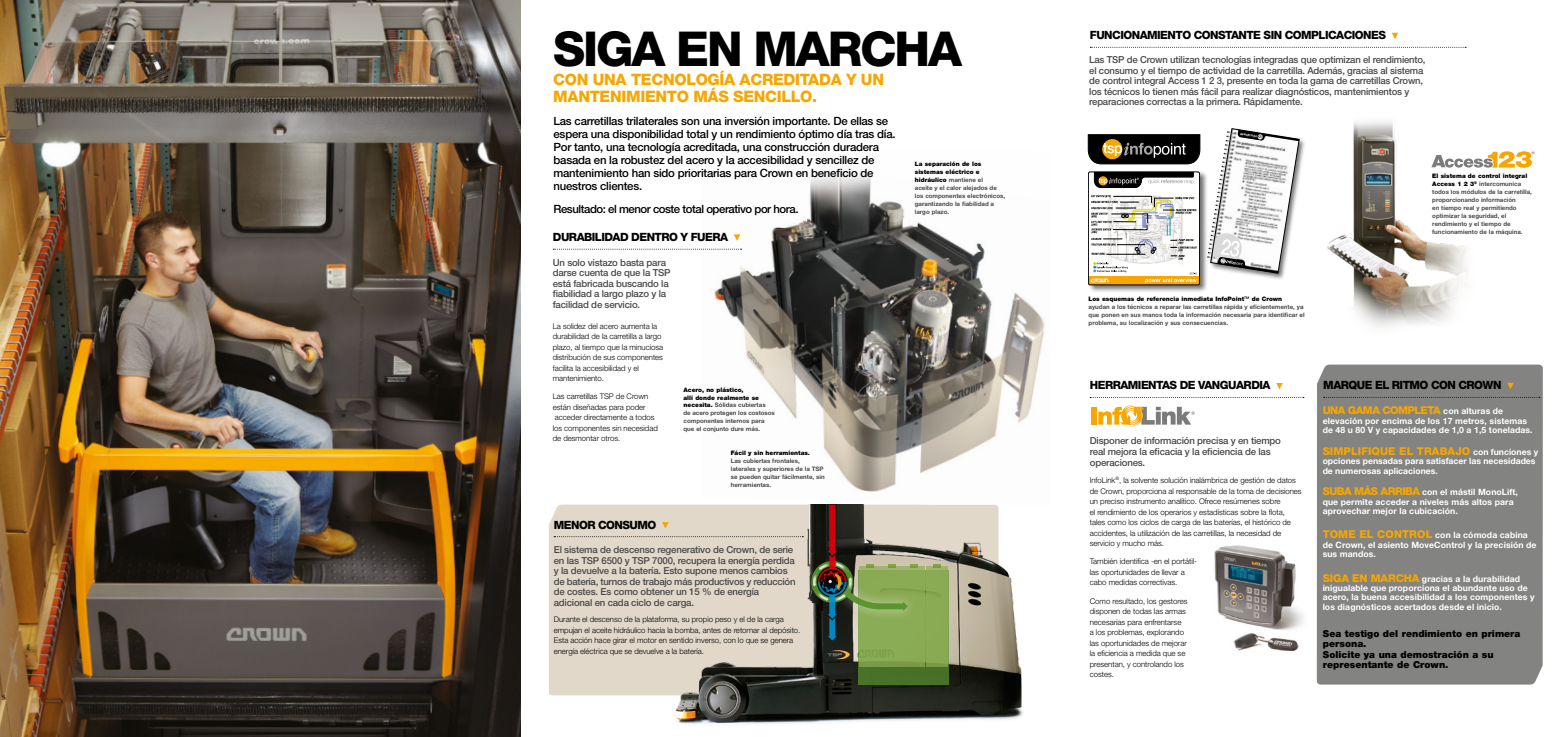
<style>
.page{position:relative;width:1563px;height:737px;background:#fff}
.page>*{position:absolute;margin:0;border:0;box-sizing:border-box;transform-origin:0 0}
.t1{font:800 48.12px "Helvetica Neue";letter-spacing:-.045em;color:#000}
.t2{font:800 15.75px/17.5px "Helvetica Neue";letter-spacing:-.02em;color:#f7a600}
.t3{font:500 11.38px/13.1px "Helvetica Neue";letter-spacing:-.02em;color:#000}
.t4{font:800 11.38px "Helvetica Neue";letter-spacing:-.045em;color:#000}
.t5{font:500 11.38px "Helvetica Neue";letter-spacing:-.04em;color:#000}
.t6{font:800 10.85px "Helvetica Neue LT Std";letter-spacing:.01em;color:#f7a600}
.t7{font:800 10.85px "Helvetica Neue";letter-spacing:-.045em;color:#f7a600}
.t8{font:500 9.62px/10.5px "Helvetica Neue";letter-spacing:-.02em;color:#494948}
.t9{font:900 9.62px/10.3px "Helvetica Neue";color:#000}
.t10{font:700 8.66px/9.4px "Helvetica Neue LT Std";letter-spacing:.01em;color:#fff}
.t11{font:300 7.88px/10.5px "Helvetica Neue";letter-spacing:-.005em;color:#000}
.t12{font:700 6.12px/7.9px "Helvetica Neue";color:#494948}
.t13{font:900 6.12px "Helvetica Neue";color:#000}
.t14{font:700 3.5px "Helvetica Neue";color:#fff}
.t15{font:3.15px "Helvetica Neue";color:#fff}
.s1{font-weight:900;color:#000}
.s2{font-weight:500}
.s3{font-family:"Helvetica Neue LT Std";font-weight:700;font-size:8.66px;color:#fff}
.s4{font-weight:700;font-size:8.66px;color:#fff}
.s5{font-family:"Helvetica Neue";font-weight:800;font-size:10.85px;color:#f7a600}
.s6{font-weight:800;font-size:10.85px;color:#f7a600}
</style>
<div class="page">
<img style="left:0;top:0;width:521px;height:737px">
<img style="left:478px;top:504px;width:545px;height:233px">
<img style="left:703px;top:171px;width:342px;height:321px">
<svg style="left:734px;top:234px;width:6px;height:7px"></svg>
<svg style="left:553px;top:249px;width:188px;height:1px"></svg>
<svg style="left:662px;top:522px;width:6px;height:6px"></svg>
<svg style="left:554px;top:536px;width:249px;height:1px"></svg>
<svg style="left:811px;top:561px;width:42px;height:41px"></svg>
<svg style="left:858px;top:570px;width:90px;height:114px;background:#527a2f"></svg>
<div style="left:926px;top:566px;width:21px;height:100px;background:#8fad53"></div>
<svg style="left:933px;top:564px;width:7px;height:3px"></svg>
<div style="left:903px;top:566px;width:22px;height:100px;background:#8fad53"></div>
<div style="left:881px;top:566px;width:21px;height:100px;background:#8fad53"></div>
<div style="left:859px;top:566px;width:21px;height:100px;background:#8fad53"></div>
<img style="left:812px;top:570px;width:3px;height:16px">
<svg style="left:815px;top:504px;width:103px;height:136px"></svg>
<svg style="left:1276px;top:383px;width:6px;height:6px"></svg>
<svg style="left:1090px;top:397px;width:214px;height:30px"></svg>
<svg style="left:1391px;top:33px;width:7px;height:6px"></svg>
<svg style="left:1090px;top:47px;width:376px;height:1px"></svg>
<img style="left:1327px;top:121px;width:140px;height:206px">
<div style="left:1205px;top:127px;width:101px;height:153px;background:#000;opacity:.55"></div>
<svg style="left:1207px;top:128px;width:92px;height:145px"></svg>
<svg style="left:1431px;top:151px;width:103px;height:17px"></svg>
<svg style="left:1088px;top:134px;width:112px;height:30px;background:#2f291e"></svg>
<div style="left:1087px;top:170px;width:121px;height:122px;background:#000;opacity:.55"></div>
<div style="left:1088px;top:172px;width:111px;height:113px;background:#fff;border-radius:2px"></div>
<svg style="left:1088px;top:195px;width:110px;height:90px"></svg>
<div style="left:1088px;top:172px;width:112px;height:113px;border:1px solid #000;border-radius:2px"></div>
<svg style="left:1094px;top:172px;width:99px;height:15px"></svg>
<div style="left:1316px;top:364px;width:226px;height:320px;background:#838382"></div>
<svg style="left:1507px;top:383px;width:6px;height:6px"></svg>
<svg style="left:1323px;top:397px;width:217px;height:1px"></svg>
<img style="left:1214px;top:545px;width:90px;height:106px">
<h1 class="t1" style="left:553px;top:20px;width:410px">SIGA EN MARCHA</h1>
<h2 class="t2" style="left:553px;top:70px;width:332px">CON UNA TECNOLOGÍA ACREDITADA Y UN<br>MANTENIMIENTO MÁS SENCILLO.</h2>
<p class="t3" style="left:553px;top:114px;width:344px">Las carretillas trilaterales son una inversión importante. De ellas se espera una disponibilidad total y un rendimiento óptimo día tras día.<br>Por tanto, una tecnología acreditada, una construcción duradera basada en la robustez del acero y la accesibilidad y sencillez de mantenimiento han sido prioritarias para Crown en beneficio de nuestros clientes.</p>
<h3 class="t5" style="left:553px;top:202px;width:246px">Resultado: el menor coste total operativo por hora.</h3>
<h3 class="t4" style="left:553px;top:230px;width:177px">DURABILIDAD DENTRO Y FUERA</h3>
<p class="t8" style="left:553px;top:257px;width:119px">Un solo vistazo basta para darse cuenta de que la TSP está fabricada buscando la fiabilidad a largo plazo y la facilidad de servicio.</p>
<p class="t11" style="left:553px;top:320px;width:112px">La solidez del acero aumenta la durabilidad de la carretilla a largo plazo, al tiempo que la minuciosa distribución de sus componentes facilita la accesibilidad y el mantenimiento.</p>
<p class="t11" style="left:553px;top:391px;width:107px">Las carretillas TSP de Crown están diseñadas para poder acceder directamente a todos los componentes sin necesidad de desmontar otros.</p>
<p class="t12" style="left:683px;top:385px;width:93px"><span class="s1">Acero, no plástico,<br>allí donde realmente se necesita.</span> Sólidas cubiertas<br>de acero protegen los costosos componentes internos para que el conjunto dure más.</p>
<p class="t13" style="left:731px;top:449px;width:81px">Fácil y sin herramientas.</p>
<p class="t12" style="left:731px;top:457px;width:95px">Las cubiertas frontales, laterales y superiores de la TSP se pueden quitar fácilmente, sin herramientas.</p>
<h3 class="t4" style="left:554px;top:517px;width:104px">MENOR CONSUMO</h3>
<p class="t8" style="left:554px;top:544px;width:243px">El sistema de descenso regenerativo de Crown, de serie en las TSP 6500 y TSP 7000, recupera la energía perdida y la devuelve a la batería. Esto supone menos cambios de batería, turnos de trabajo más productivos y reducción de costes. Es como obtener un 15 % de energía adicional en cada ciclo de carga.</p>
<p class="t11" style="left:554px;top:614px;width:248px">Durante el descenso de la plataforma, su propio peso y el de la carga empujan el aceite hidráulico hacia la bomba, antes de retornar al depósito.<br>Esta acción hace girar el motor en sentido inverso, con lo que se genera energía eléctrica que se devuelve a la batería.</p>
<p class="t12" style="left:915px;top:160px;width:92px"><span class="s1">La separación de los sistemas eléctrico e hidráulico</span> mantiene el<br>aceite y el calor alejados de los componentes electrónicos, garantizando la fiabilidad a largo plazo.</p>
<h3 class="t4" style="left:1090px;top:28px;width:298px">FUNCIONAMIENTO CONSTANTE SIN COMPLICACIONES</h3>
<p class="t8" style="left:1089px;top:55px;width:338px">Las TSP de Crown utilizan tecnologías integradas que optimizan el rendimiento, el consumo y el tiempo de actividad de la carretilla. Además, gracias al sistema de control integral Access 1 2 3, presente en toda la gama de carretillas Crown, los técnicos lo tienen más fácil para realizar diagnósticos, mantenimientos y reparaciones correctas a la primera. Rápidamente.</p>
<p class="t15" style="left:1136px;top:177px;width:4px">®</p>
<p class="t14" style="left:1240px;top:131px;width:19px;rotate:9deg">event<span class="s2">code</span></p>
<p class="t12" style="left:1432px;top:172px;width:101px"><span class="s1">El sistema de control integral<br>Access 1 2 3</span><sup>®</sup> intercomunica todos los módulos de la carretilla, proporcionando información<br>en tiempo real y permitiendo optimizar la seguridad, el rendimiento y el tiempo de funcionamiento de la máquina.</p>
<p class="t12" style="left:1088px;top:295px;width:218px"><span class="s1">Los esquemas de referencia inmediata InfoPoint</span><sup>TM</sup> <span class="s1">de Crown </span>ayudan a los técnicos a reparar las carretillas rápida y eficientemente, ya que ponen en sus manos toda la información necesaria para identificar el problema, su localización y sus consecuencias.</p>
<h3 class="t4" style="left:1090px;top:378px;width:182px">HERRAMIENTAS DE VANGUARDIA</h3>
<p class="t8" style="left:1090px;top:436px;width:193px">Disponer de información precisa y en tiempo real mejora la eficacia y la eficiencia de las</p>
<p class="t8" style="left:1090px;top:457px;width:57px">operaciones.</p>
<p class="t11" style="left:1090px;top:475px;width:213px">InfoLink<sup>®</sup>, la solvente solución inalámbrica de gestión de datos de Crown, proporciona al responsable de la toma de decisiones un preciso instrumento analítico. Ofrece resúmenes sobre<br>el rendimiento de los operarios y estadísticas sobre la flota, tales como los ciclos de carga de las baterías, el histórico de accidentes, la utilización de las carretillas, la necesidad de servicio y mucho más.</p>
<p class="t11" style="left:1090px;top:556px;width:109px">También identifica -en el portátil&shy;las oportunidades de llevar a cabo medidas correctivas.</p>
<p class="t11" style="left:1090px;top:595px;width:99px">Como resultado, los gestores disponen de todas las armas necesarias para enfrentarse<br>a los problemas, explorando las oportunidades de mejorar la eficiencia a medida que se presentan, y controlando los costes.</p>
<h3 class="t4" style="left:1323px;top:378px;width:180px">MARQUE EL RITMO CON CROWN</h3>
<h3 class="t7" style="left:1322px;top:404px;width:182px">UNA GAMA COMPLETA <span class="s3">con alturas de</span></h3>
<p class="t10" style="left:1322px;top:416px;width:211px">elevación por encima de los 17 metros, sistemas de 48 u 80 V y capacidades de 1,0 a 1,5 toneladas.</p>
<h3 class="t6" style="left:1322px;top:444px;width:217px">SIMPLIFIQUE EL TRABAJO <span class="s4">con funciones y</span></h3>
<p class="t10" style="left:1322px;top:456px;width:214px">opciones pensadas para satisfacer las necesidades de numerosas aplicaciones.</p>
<p class="t10" style="left:1322px;top:487px;width:197px"><span class="s5">SUBA MÁS ARRIBA</span> con el mástil MonoLift, que permite acceder a niveles más altos para aprovechar mejor la cubicación.</p>
<p class="t10" style="left:1322px;top:530px;width:215px"><span class="s6">TOME EL CONTROL</span> con la cómoda cabina de Crown, el asiento MoveControl y la precisión de sus mandos.</p>
<p class="t10" style="left:1322px;top:574px;width:213px"><span class="s6">SIGA EN MARCHA</span> gracias a la durabilidad inigualable que proporciona el abundante uso de acero, la buena accesibilidad a los componentes y los diagnósticos acertados desde el inicio.</p>
<p class="t9" style="left:1323px;top:628px;width:199px">Sea testigo del rendimiento en primera persona.<br>Solicite ya una demostración a su representante de Crown.</p>
</div>
